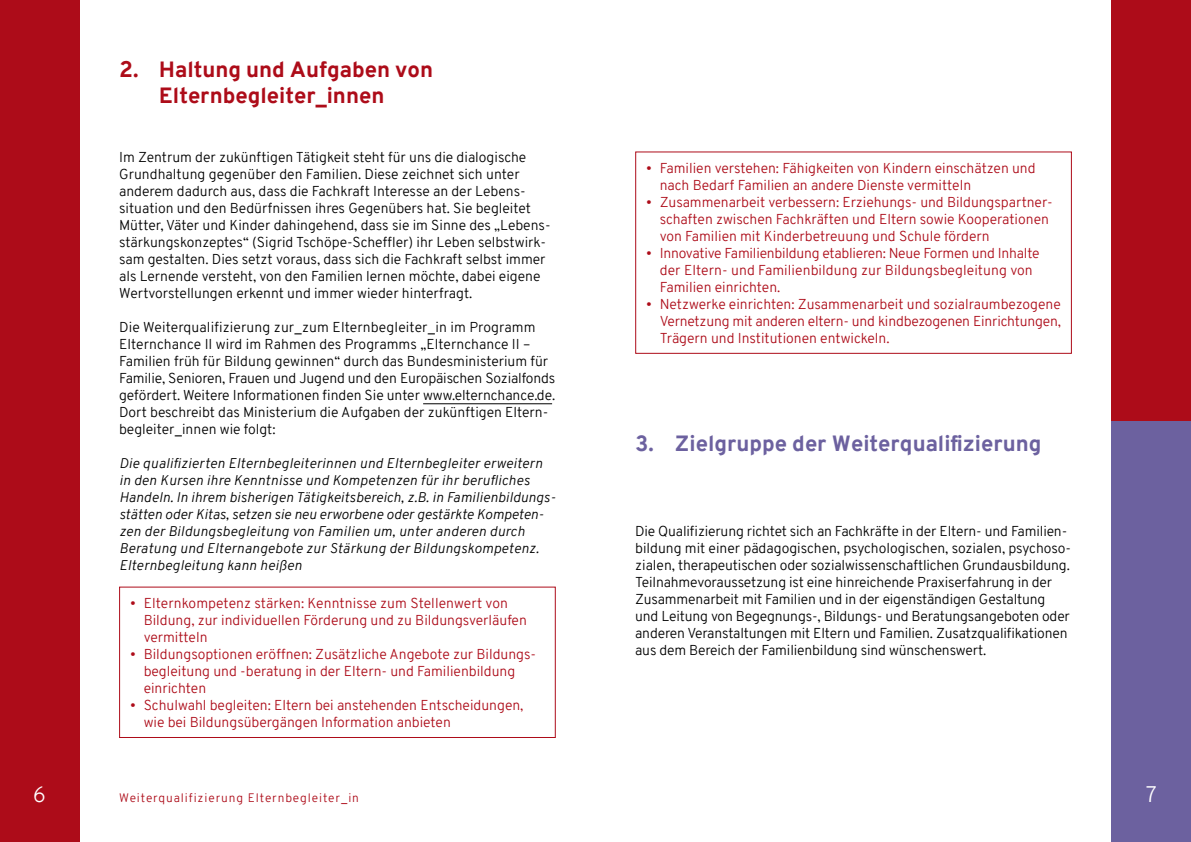
<style>
.page{position:relative;width:1191px;height:842px;background:#fff}
.page>*{position:absolute;margin:0;border:0;box-sizing:border-box;transform-origin:0 0}
.t1{font:700 22px/26.4px "Overpass";color:#ad0c19;text-align:center}
.t2{font:700 22px "Overpass";color:#6c619f}
.t3{font:300 22px "Overpass";color:#fff}
.t4{font:300 14px/17px "Overpass";letter-spacing:-.005em;color:#000}
.t5{font:300 14px/17px "Overpass";color:#ad0c19}
.t6{font:italic 300 14px/17px "Overpass";color:#000}
.t7{font:300 12px "Overpass";letter-spacing:.075em;color:#ad0c19}
.s1{font-size:22.5px}
</style>
<div class="page">
<div style="left:1111px;top:421px;width:80px;height:421px;background:#6c619f"></div>
<div style="left:0;top:0;width:79px;height:842px;background:#ad0c19"></div>
<div style="left:1111px;top:0;width:80px;height:421px;background:#ad0c19"></div>
<hr style="left:423px;top:403px;width:129px;height:1px;background:#000">
<div style="left:119px;top:587px;width:437px;height:151px;border:1px solid #ad0c19"></div>
<div style="left:635px;top:151px;width:436px;height:203px;border:1px solid #ad0c19"></div>
<h1 class="t1" style="left:119px;top:56px;width:315px"><span class="s1">2.</span> Haltung und Aufgaben von<br>Elternbegleiter_innen</h1>
<p class="t4" style="left:119px;top:148px;width:433px">Im Zentrum der zukünftigen Tätigkeit steht für uns die dialogische Grundhaltung gegenüber den Familien. Diese zeichnet sich unter anderem dadurch aus, dass die Fachkraft Interesse an der Lebens&shy;situation und den Bedürfnissen ihres Gegenübers hat. Sie begleitet Mütter, Väter und Kinder dahingehend, dass sie im Sinne des „Lebens&shy;stärkungskonzeptes“ (Sigrid Tschöpe-Scheffler) ihr Leben selbstwirk&shy;sam gestalten. Dies setzt voraus, dass sich die Fachkraft selbst immer als Lernende versteht, von den Familien lernen möchte, dabei eigene Wertvorstellungen erkennt und immer wieder hinterfragt.</p>
<p class="t4" style="left:119px;top:318px;width:438px">Die Weiterqualifizierung zur_zum Elternbegleiter_in im Programm Elternchance II wird im Rahmen des Programms „Elternchance II – Familien früh für Bildung gewinnen“ durch das Bundesministerium für Familie, Senioren, Frauen und Jugend und den Europäischen Sozialfonds gefördert. Weitere Informationen finden Sie unter www.elternchance.de.<br>Dort beschreibt das Ministerium die Aufgaben der zukünftigen Eltern&shy;begleiter_innen wie folgt:</p>
<p class="t6" style="left:119px;top:454px;width:438px">Die qualifizierten Elternbegleiterinnen und Elternbegleiter erweitern in den Kursen ihre Kenntnisse und Kompetenzen für ihr berufliches Handeln. In ihrem bisherigen Tätigkeitsbereich, z.B. in Familienbildungs&shy;stätten oder Kitas, setzen sie neu erworbene oder gestärkte Kompeten&shy;zen der Bildungsbegleitung von Familien um, unter anderen durch Beratung und Elternangebote zur Stärkung der Bildungskompetenz.<br>Elternbegleitung kann heißen</p>
<p class="t5" style="left:144px;top:595px;width:385px;text-indent:-14px">• Elternkompetenz stärken: Kenntnisse zum Stellenwert von<br>Bildung, zur individuellen Förderung und zu Bildungsverläufen vermitteln</p>
<p class="t5" style="left:144px;top:646px;width:394px;text-indent:-14px">• Bildungsoptionen eröffnen: Zusätzliche Angebote zur Bildungs&shy;begleitung und -beratung in der Eltern- und Familienbildung einrichten</p>
<p class="t5" style="left:144px;top:697px;width:381px;text-indent:-14px">• Schulwahl begleiten: Eltern bei anstehenden Entscheidungen, wie bei Bildungsübergängen Information anbieten</p>
<p class="t5" style="left:660px;top:160px;width:377px;text-indent:-14px">• Familien verstehen: Fähigkeiten von Kindern einschätzen und nach Bedarf Familien an andere Dienste vermitteln</p>
<p class="t5" style="left:660px;top:194px;width:394px;text-indent:-14px">• Zusammenarbeit verbessern: Erziehungs- und Bildungspartner&shy;schaften zwischen Fachkräften und Eltern sowie Kooperationen von Familien mit Kinderbetreuung und Schule fördern</p>
<p class="t5" style="left:660px;top:245px;width:381px;text-indent:-14px">• Innovative Familienbildung etablieren: Neue Formen und Inhalte der Eltern- und Familienbildung zur Bildungsbegleitung von<br>Familien einrichten.</p>
<p class="t5" style="left:660px;top:296px;width:403px;text-align:justify;text-indent:-14px">• Netzwerke einrichten: Zusammenarbeit und sozialraumbezogene Vernetzung mit anderen eltern- und kindbezogenen Einrichtungen, Trägern und Institutionen entwickeln.</p>
<h1 class="t2" style="left:635px;top:429px;width:408px">3. Zielgruppe der Weiterqualifizierung</h1>
<p class="t4" style="left:635px;top:522px;width:437px">Die Qualifizierung richtet sich an Fachkräfte in der Eltern- und Familien&shy;bildung mit einer pädagogischen, psychologischen, sozialen, psychoso&shy;zialen, therapeutischen oder sozialwissenschaftlichen Grundausbildung.<br>Teilnahmevoraussetzung ist eine hinreichende Praxiserfahrung in der Zusammenarbeit mit Familien und in der eigenständigen Gestaltung und Leitung von Begegnungs-, Bildungs- und Beratungsangeboten oder anderen Veranstaltungen mit Eltern und Familien. Zusatzqualifikationen aus dem Bereich der Familienbildung sind wünschenswert.</p>
<h1 class="t3" style="left:33px;top:781px;width:14px">6</h1>
<h1 class="t3" style="left:1145px;top:781px;width:12px">7</h1>
<p class="t7" style="left:119px;top:791px;width:241px">Weiterqualifizierung Elternbegleiter_in</p>
</div>
